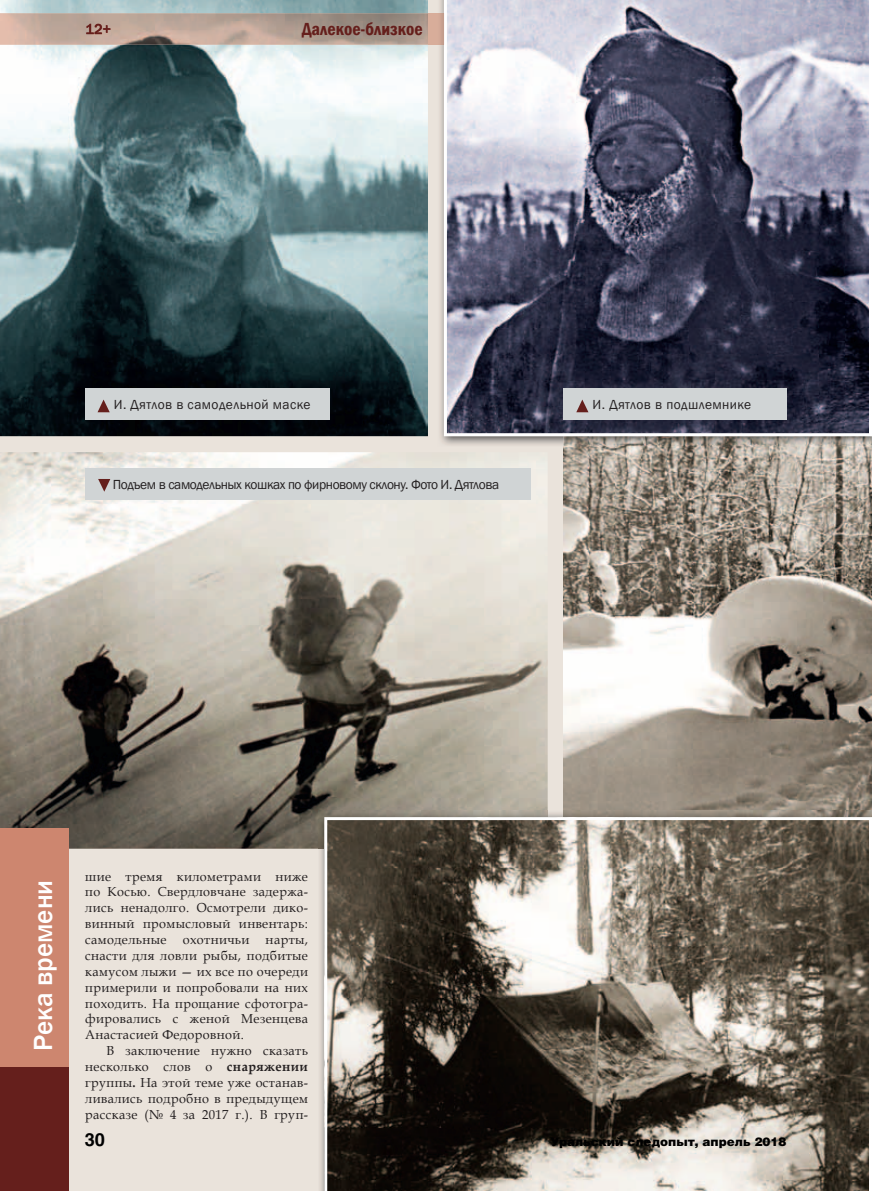
<style>
.page{position:relative;width:872px;height:1191px;background:#eae3db}
.page>*{position:absolute;margin:0;border:0;box-sizing:border-box;transform-origin:0 0}
.t1{font:500 27px "Franklin Gothic";color:#fff}
.t2{font:600 condensed 18px "Franklin Gothic";color:#651f1c}
.t3{font:700 18px "Helios";color:#010101}
.t4{font:500 15px "Franklin Gothic";color:#651f1c}
.t5{font:13.5px "Franklin Gothic";letter-spacing:-.03em;color:#231f20}
.t6{font:13.5px "Franklin Gothic";letter-spacing:.03em;color:#231f20}
.t7{font:13.05px "Book Antiqua";letter-spacing:.03em;color:#231f20}
.t8{font:12px "Helios Black C";color:#010101}
.s1{font-weight:700}
</style>
<div class="page">
<img style="left:563px;top:436px;width:309px;height:375px">
<img style="left:0;top:0;width:428px;height:436px">
<img style="left:440px;top:0;width:123px;height:445px">
<svg style="left:444px;top:0;width:428px;height:436px;background:#6c6d80"></svg>
<img style="left:0;top:452px;width:547px;height:396px">
<img style="left:318px;top:811px;width:229px;height:37px">
<svg style="left:324px;top:817px;width:548px;height:374px;background:#70695f"></svg>
<div style="left:0;top:828px;width:69px;height:363px;background:#cd866f"></div>
<div style="left:0;top:1066px;width:69px;height:125px;background:#651f1c"></div>
<div style="left:428px;top:13px;width:10px;height:32px;background:#d8ad9a"></div>
<img style="left:0;top:13px;width:428px;height:32px">
<img style="left:438px;top:13px;width:6px;height:32px">
<img style="left:86px;top:24px;width:24px;height:10px">
<div style="left:85px;top:468px;width:445px;height:31px;background:#d0d4d5"></div>
<svg style="left:98px;top:479px;width:12px;height:12px"></svg>
<div style="left:563px;top:388px;width:224px;height:32px;background:#d0d4d5"></div>
<svg style="left:576px;top:399px;width:12px;height:13px"></svg>
<div style="left:85px;top:388px;width:244px;height:32px;background:#d0d4d5"></div>
<svg style="left:98px;top:399px;width:12px;height:13px"></svg>
<p class="t4" style="left:85px;top:20px;width:27px">12+</p>
<p class="t2" style="left:302px;top:17px;width:122px">Далекое-близкое</p>
<p class="t6" style="left:114px;top:396px;width:198px">И. Дятлов в самодельной маске</p>
<p class="t6" style="left:592px;top:396px;width:160px">И. Дятлов в подшлемнике</p>
<p class="t5" style="left:113px;top:476px;width:388px">Подъем в самодельных кошках по фирновому склону. Фото И. Дятлова</p>
<p class="t1" style="left:27px;top:1051px;width:173px;rotate:-90deg">Река времени</p>
<p class="t7" style="left:85px;top:867px;width:224px">шие тремя километрами ниже</p>
<p class="t7" style="left:85px;top:883px;width:224px">по Косью. Свердловчане задержа-</p>
<p class="t7" style="left:85px;top:898px;width:224px">лись ненадолго. Осмотрели дико-</p>
<p class="t7" style="left:85px;top:914px;width:224px">винный промысловый инвентарь:</p>
<p class="t7" style="left:85px;top:930px;width:224px">самодельные охотничьи нарты,</p>
<p class="t7" style="left:85px;top:946px;width:224px">снасти для ловли рыбы, подбитые</p>
<p class="t7" style="left:85px;top:962px;width:224px">камусом лыжи — их все по очереди</p>
<p class="t7" style="left:85px;top:978px;width:224px">примерили и попробовали на них</p>
<p class="t7" style="left:85px;top:994px;width:224px">походить. На прощание сфотогра-</p>
<p class="t7" style="left:85px;top:1010px;width:224px">фировались с женой Мезенцева</p>
<p class="t7" style="left:85px;top:1025px;width:160px">Анастасией Федоровной.</p>
<p class="t7" style="left:106px;top:1041px;width:203px">В заключение нужно сказать</p>
<p class="t7" style="left:85px;top:1057px;width:224px">несколько слов о <span class="s1">снаряжении</span></p>
<p class="t7" style="left:85px;top:1073px;width:224px">группы<span class="s1">.</span> На этой теме уже останав-</p>
<p class="t7" style="left:85px;top:1089px;width:224px">ливались подробно в предыдущем</p>
<p class="t7" style="left:85px;top:1105px;width:224px">рассказе (№ 4 за 2017 г.). В груп-</p>
<p class="t3" style="left:85px;top:1129px;width:22px">30</p>
<p class="t8" style="left:550px;top:1134px;width:238px">Уральский следопыт, апрель 2018</p>
</div>
